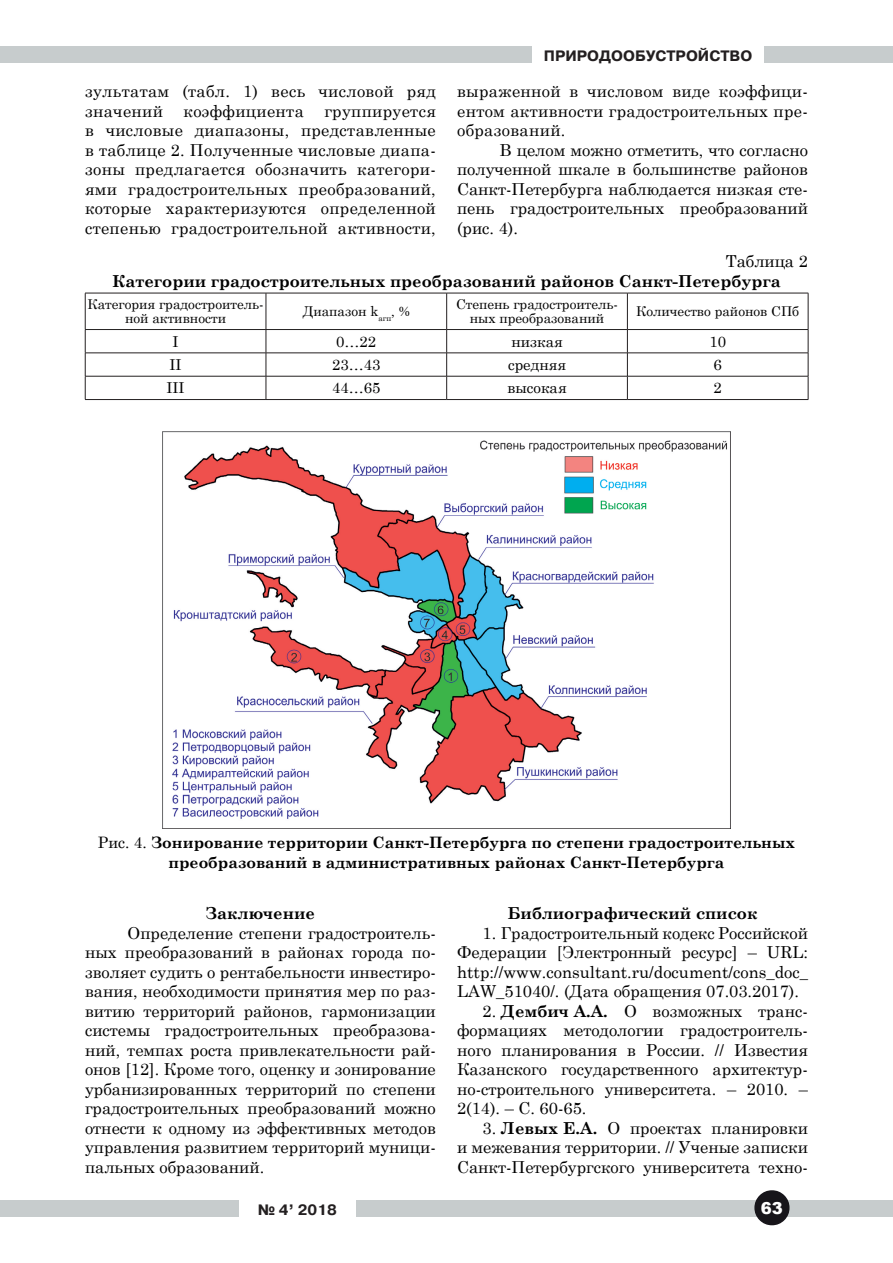
<style>
.page{position:relative;width:893px;height:1263px;background:#fff}
.page>*{position:absolute;margin:0;border:0;box-sizing:border-box;transform-origin:0 0}
.t1{font:16.5px/19.5px "Century Schoolbook";color:#000;text-align:justify}
.t2{font:700 16.5px "Century Schoolbook";color:#000}
.t3{font:900 16.5px "Arial";color:#fff}
.t4{font:700 15.75px/19.5px "Century Schoolbook";color:#000;text-align:center}
.t5{font:15px "Century Schoolbook";color:#000}
.t6{font:700 15px "Pragmatica C";color:#231f20}
.t7{font:13.5px/14.2px "Century Schoolbook";color:#000;text-align:center}
.s1{font-weight:400}
.s2{font-weight:700}
</style>
<div class="page">
<div style="left:0;top:1200px;width:238px;height:16px;background:#c7cccd"></div>
<div style="left:357px;top:1200px;width:536px;height:16px;background:#c7cccd"></div>
<svg style="left:754px;top:1190px;width:36px;height:36px"></svg>
<div style="left:0;top:46px;width:531px;height:16px;background:#c7cccd"></div>
<div style="left:765px;top:46px;width:128px;height:16px;background:#c7cccd"></div>
<hr style="left:85px;top:293px;width:181px;height:1px;background:#231f20">
<hr style="left:85px;top:293px;width:1px;height:36px;background:#231f20">
<hr style="left:266px;top:293px;width:181px;height:1px;background:#231f20">
<hr style="left:266px;top:293px;width:1px;height:36px;background:#231f20">
<hr style="left:447px;top:293px;width:180px;height:1px;background:#231f20">
<hr style="left:446px;top:293px;width:1px;height:36px;background:#231f20">
<hr style="left:627px;top:293px;width:181px;height:1px;background:#231f20">
<hr style="left:627px;top:293px;width:1px;height:36px;background:#231f20">
<hr style="left:808px;top:293px;width:1px;height:36px;background:#231f20">
<hr style="left:85px;top:329px;width:181px;height:1px;background:#231f20">
<hr style="left:266px;top:329px;width:181px;height:1px;background:#231f20">
<hr style="left:447px;top:329px;width:180px;height:1px;background:#231f20">
<hr style="left:627px;top:329px;width:181px;height:1px;background:#231f20">
<hr style="left:85px;top:353px;width:181px;height:1px;background:#231f20">
<hr style="left:266px;top:353px;width:181px;height:1px;background:#231f20">
<hr style="left:447px;top:353px;width:180px;height:1px;background:#231f20">
<hr style="left:627px;top:353px;width:181px;height:1px;background:#231f20">
<hr style="left:85px;top:376px;width:181px;height:1px;background:#231f20">
<svg style="left:85px;top:330px;width:1px;height:69px"></svg>
<hr style="left:85px;top:399px;width:181px;height:1px;background:#231f20">
<hr style="left:266px;top:376px;width:181px;height:1px;background:#231f20">
<svg style="left:266px;top:330px;width:1px;height:69px"></svg>
<hr style="left:266px;top:399px;width:181px;height:1px;background:#231f20">
<hr style="left:447px;top:376px;width:180px;height:1px;background:#231f20">
<svg style="left:446px;top:330px;width:1px;height:69px"></svg>
<hr style="left:447px;top:399px;width:180px;height:1px;background:#231f20">
<hr style="left:627px;top:376px;width:181px;height:1px;background:#231f20">
<svg style="left:627px;top:330px;width:1px;height:69px"></svg>
<svg style="left:808px;top:330px;width:1px;height:69px"></svg>
<hr style="left:627px;top:399px;width:181px;height:1px;background:#231f20">
<img style="left:162px;top:431px;width:568px;height:398px">
<p class="t6" style="left:544px;top:47px;width:210px">ПРИРОДООБУСТРОЙСТВО</p>
<p class="t1" style="left:85px;top:80px;width:352px">зультатам (табл. 1) весь числовой ряд значений коэффициента группируется в числовые диапазоны, представленные в таблице 2. Полученные числовые диапа‑ зоны предлагается обозначить категори‑ ями градостроительных преобразований, которые характеризуются определенной степенью градостроительной активности,</p>
<p class="t1" style="left:457px;top:80px;width:352px">выраженной в числовом виде коэффици‑ ентом активности градостроительных пре‑ образований.</p>
<p class="t1" style="left:457px;top:139px;width:352px;text-indent:43px">В целом можно отметить, что согласно полученной шкале в большинстве районов Санкт-Петербурга наблюдается низкая сте‑ пень градостроительных преобразований (рис. 4).</p>
<p class="t1" style="left:726px;top:250px;width:84px">Таблица 2</p>
<p class="t2" style="left:112px;top:268px;width:670px">Категории градостроительных преобразований районов Санкт-Петербурга</p>
<p class="t7" style="left:87px;top:296px;width:178px">Категория градостроитель‑ ной активности</p>
<p class="t7" style="left:303px;top:303px;width:109px">Диапазон k<sub>агп</sub>, %</p>
<p class="t7" style="left:456px;top:296px;width:164px">Степень градостроитель‑ ных преобразований</p>
<p class="t7" style="left:636px;top:303px;width:164px">Количество районов СПб</p>
<p class="t5" style="left:173px;top:329px;width:8px">I</p>
<p class="t5" style="left:336px;top:329px;width:42px">0…22</p>
<p class="t5" style="left:511px;top:329px;width:53px">низкая</p>
<p class="t5" style="left:709px;top:329px;width:18px">10</p>
<p class="t5" style="left:169px;top:352px;width:14px">II</p>
<p class="t5" style="left:332px;top:352px;width:50px">23…43</p>
<p class="t5" style="left:508px;top:352px;width:60px">средняя</p>
<p class="t5" style="left:714px;top:352px;width:10px">6</p>
<p class="t5" style="left:166px;top:375px;width:20px">III</p>
<p class="t5" style="left:332px;top:375px;width:50px">44…65</p>
<p class="t5" style="left:507px;top:375px;width:61px">высокая</p>
<p class="t5" style="left:714px;top:375px;width:10px">2</p>
<p class="t4" style="left:98px;top:832px;width:699px"><span class="s1">Рис. 4.</span> Зонирование территории Санкт-Петербурга по степени градостроительных преобразований в административных районах Санкт-Петербурга</p>
<p class="t2" style="left:206px;top:900px;width:111px">Заключение</p>
<p class="t1" style="left:85px;top:921px;width:352px;text-indent:43px">Определение степени градостроитель‑ ных преобразований в районах города по‑ зволяет судить о рентабельности инвестиро‑ вания, необходимости принятия мер по раз‑ витию территорий районов, гармонизации системы градостроительных преобразова‑ ний, темпах роста привлекательности рай‑ онов [12]. Кроме того, оценку и зонирование урбанизированных территорий по степени градостроительных преобразований можно отнести к одному из эффективных методов управления развитием территорий муници‑ пальных образований.</p>
<p class="t2" style="left:507px;top:900px;width:251px">Библиографический список</p>
<p class="t1" style="left:457px;top:921px;width:352px;text-indent:26px">1. Градостроительный кодекс Российской Федерации [Электронный ресурс] – URL: http://www.consultant.ru/document/cons_doc_ LAW_51040/. (Дата обращения 07.03.2017).</p>
<p class="t1" style="left:457px;top:999px;width:352px;text-indent:26px">2. <span class="s2">Дембич А.А.</span> О возможных транс‑ формациях методологии градостроитель‑ ного планирования в России. // Известия Казанского государственного архитектур‑ но-строительного университета. – 2010. – 2(14). – С. 60‑65.</p>
<p class="t1" style="left:457px;top:1116px;width:352px;text-indent:26px">3. <span class="s2">Левых Е.А.</span> О проектах планировки и межевания территории. // Ученые записки Санкт-Петербургского университета техно‑</p>
<p class="t6" style="left:258px;top:1202px;width:81px">¹ 4’ 2018</p>
<p class="t3" style="left:761px;top:1196px;width:24px">63</p>
</div>
